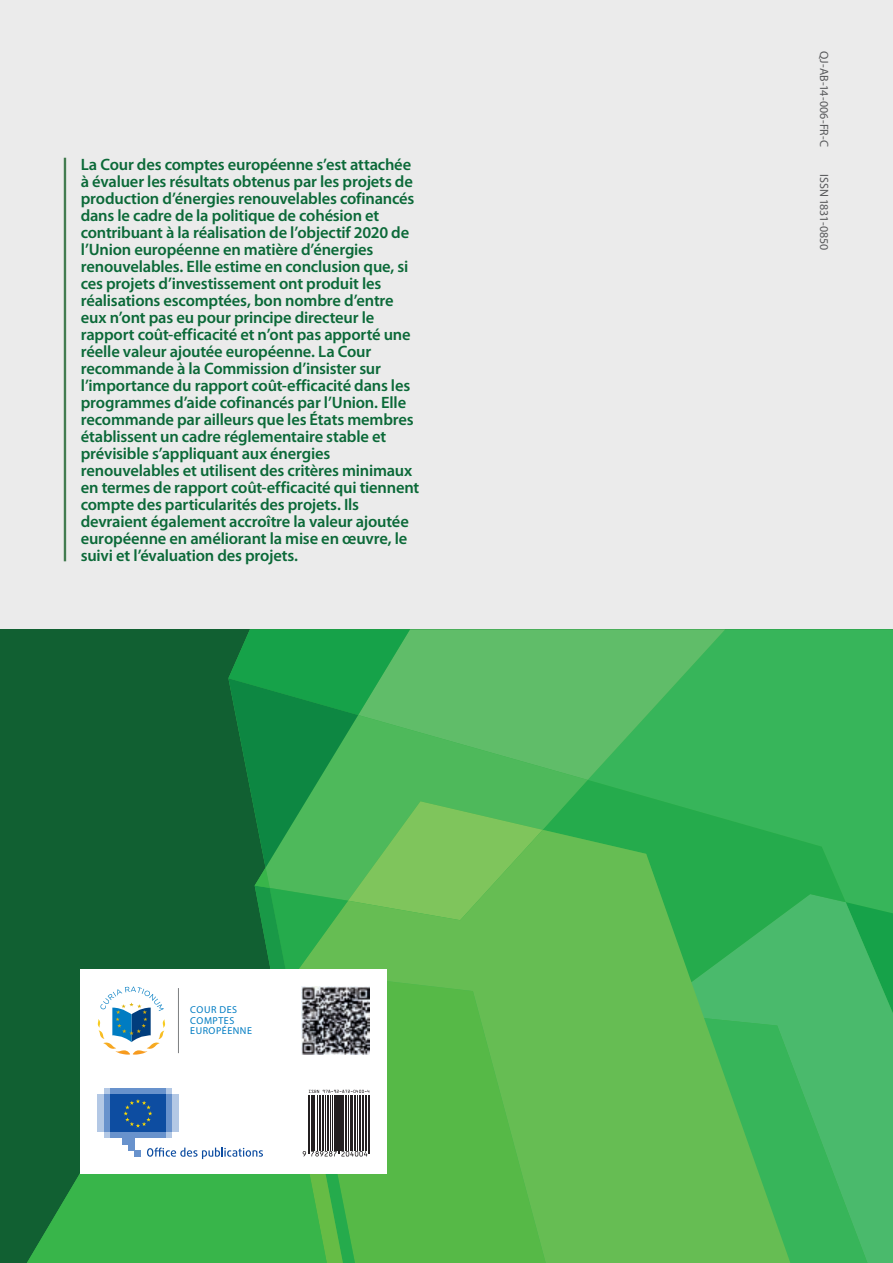
<style>
.page{position:relative;width:893px;height:1263px;background:#fff}
.page>*{position:absolute;margin:0;border:0;box-sizing:border-box;transform-origin:0 0}
.t1{font:600 16.5px/17px "Myriad Pro";letter-spacing:-.01em;color:#0b6938}
.t2{font:12px "Myriad Pro";letter-spacing:-.01em;color:#57585a}
.t3{font:10.05px/10.5px "Myriad Pro";letter-spacing:.05em;color:#007cc2}
</style>
<div class="page">
<div style="left:0;top:0;width:893px;height:663px;background:#ebebeb"></div>
<hr style="left:64px;top:158px;width:2px;height:403px;background:#437c50">
<div style="left:0;top:629px;width:893px;height:634px;background:#116032"></div>
<div style="left:725px;top:629px;width:168px;height:265px;background:#37b55a"></div>
<svg style="left:543px;top:629px;width:182px;height:151px;background:#4eb962"></svg>
<svg style="left:588px;top:780px;width:258px;height:122px;background:#2fb054"></svg>
<svg style="left:543px;top:715px;width:45px;height:115px;background:#4eb75e"></svg>
<svg style="left:790px;top:902px;width:103px;height:361px;background:#42b765"></svg>
<svg style="left:543px;top:830px;width:247px;height:433px;background:#56b954"></svg>
<svg style="left:27px;top:1105px;width:71px;height:158px"></svg>
<div style="left:81px;top:969px;width:306px;height:205px;background:#fff"></div>
<svg style="left:98px;top:629px;width:445px;height:634px"></svg>
<hr style="left:363px;top:1095px;width:1px;height:55px;background:#231f20">
<hr style="left:365px;top:1095px;width:2px;height:55px;background:#231f20">
<hr style="left:368px;top:1095px;width:1px;height:58px;background:#231f20">
<hr style="left:369px;top:1095px;width:1px;height:58px;background:#231f20">
<p class="t1" style="left:81px;top:156px;width:340px">La Cour des comptes européenne s’est attachée à évaluer les résultats obtenus par les projets de production d’énergies renouvelables cofinancés dans le cadre de la politique de cohésion et contribuant à la réalisation de l’objectif 2020 de l’Union européenne en matière d’énergies renouvelables. Elle estime en conclusion que, si ces projets d’investissement ont produit les réalisations escomptées, bon nombre d’entre eux n’ont pas eu pour principe directeur le rapport coût-efficacité et n’ont pas apporté une réelle valeur ajoutée européenne. La Cour recommande à la Commission d’insister sur l’importance du rapport coût-efficacité dans les programmes d’aide cofinancés par l’Union. Elle recommande par ailleurs que les États membres établissent un cadre réglementaire stable et prévisible s’appliquant aux énergies renouvelables et utilisent des critères minimaux en termes de rapport coût-efficacité qui tiennent compte des particularités des projets. Ils devraient également accroître la valeur ajoutée européenne en améliorant la mise en œuvre, le suivi et l’évaluation des projets.</p>
<p class="t3" style="left:190px;top:1005px;width:63px">COUR DES<br>COMPTES<br>EUROPÉENNE</p>
<p class="t2" style="left:832px;top:51px;width:98px;rotate:90deg">QJ-AB-14-006-FR-C</p>
<p class="t2" style="left:832px;top:174px;width:77px;rotate:90deg">ISSN 1831-0850</p>
</div>
